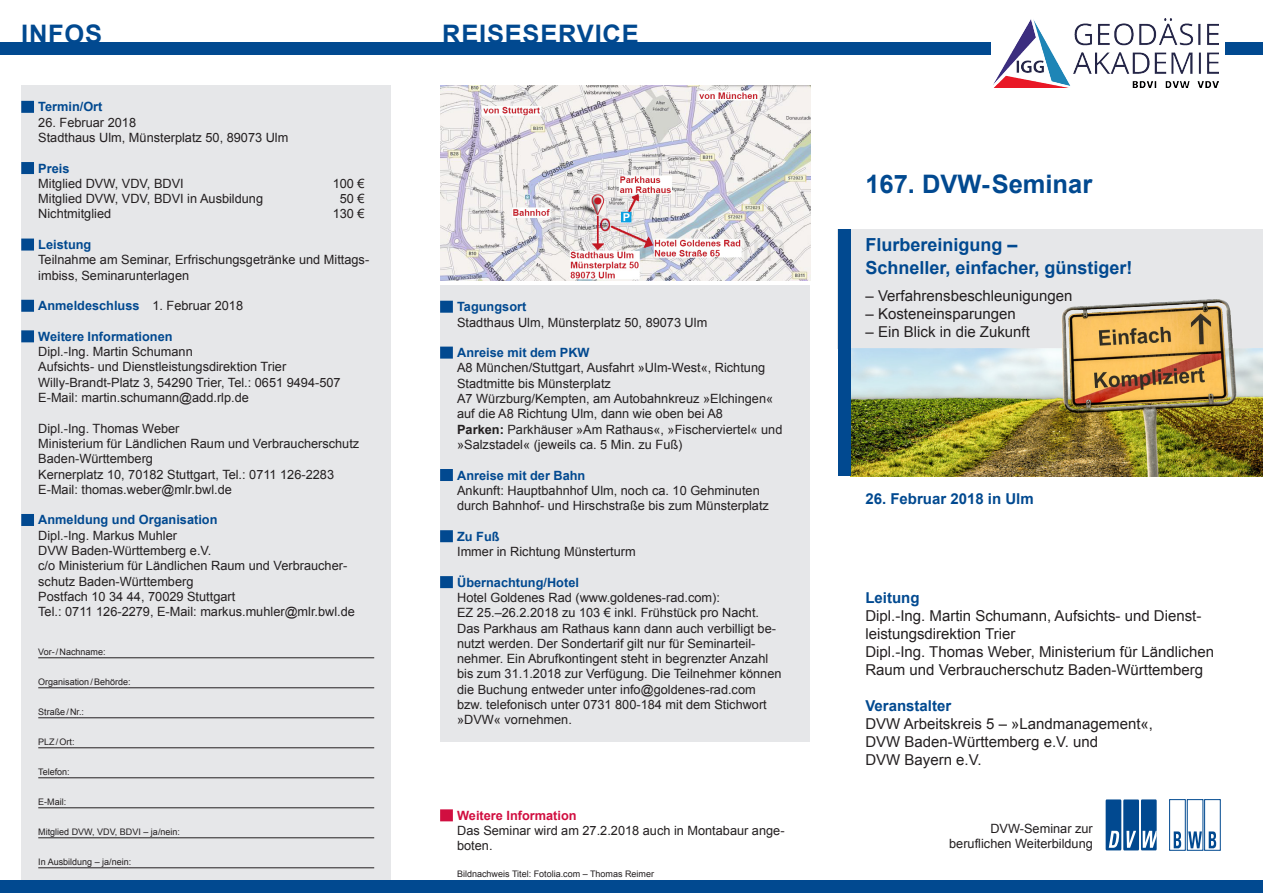
<style>
.page{position:relative;width:1263px;height:893px;background:#fff}
.page>*{position:absolute;margin:0;border:0;box-sizing:border-box;transform-origin:0 0}
._92_kolumne_1{font:700 25.5px "Arial";letter-spacing:.03em;color:#014990}
._01_cover_normal{font:700 25.5px "Arial";color:#014990}
.t1{font:700 18px/22.5px "Arial";color:#014990}
._36_aka_normal{font:15px/18px "Arial";color:#231f20}
._01_cover_normal-2{font:15px "Arial";color:#231f20}
._36_aka_normal-2{font:700 15px "Arial";color:#014990}
._36_aka_normal-3{font:12.75px/15.3px "Arial";color:#231f20}
._39_aka_headline_bol{font:700 12.75px "Arial";color:#014990}
._36_aka_normal_linie{font:9px "Arial";color:#231f20}
._36_aka_normal-4{font:9px "Arial";color:#231f20}
.s1{font-weight:400;color:#231f20}
.s2{font-weight:700}
.s3{font-weight:700;color:#d10e40}
.s4{font-weight:700;color:#014990}
</style>
<div class="page">
<div style="left:0;top:43px;width:1263px;height:12px;background:#014990"></div>
<div style="left:21px;top:85px;width:370px;height:804px;background:#e6e7e9"></div>
<div style="left:21px;top:101px;width:13px;height:12px;background:#014990"></div>
<div style="left:21px;top:162px;width:13px;height:12px;background:#014990"></div>
<div style="left:21px;top:239px;width:13px;height:12px;background:#014990"></div>
<div style="left:21px;top:300px;width:13px;height:12px;background:#014990"></div>
<div style="left:21px;top:330px;width:13px;height:12px;background:#014990"></div>
<div style="left:21px;top:514px;width:13px;height:12px;background:#014990"></div>
<hr style="left:38px;top:657px;width:336px;height:1px;background:#231f20">
<hr style="left:38px;top:687px;width:336px;height:1px;background:#231f20">
<hr style="left:38px;top:717px;width:336px;height:1px;background:#231f20">
<hr style="left:38px;top:747px;width:336px;height:1px;background:#231f20">
<hr style="left:38px;top:777px;width:336px;height:1px;background:#231f20">
<hr style="left:38px;top:807px;width:336px;height:1px;background:#231f20">
<hr style="left:38px;top:837px;width:336px;height:1px;background:#231f20">
<hr style="left:38px;top:867px;width:336px;height:1px;background:#231f20">
<div style="left:838px;top:230px;width:425px;height:119px;background:#e6e7e9"></div>
<div style="left:991px;top:17px;width:234px;height:72px;background:#fff"></div>
<img style="left:993px;top:19px;width:225px;height:69px">
<div style="left:1169px;top:799px;width:16px;height:51px;border:1px solid #014990"></div>
<div style="left:1187px;top:799px;width:16px;height:51px;border:1px solid #014990"></div>
<div style="left:1204px;top:799px;width:16px;height:51px;border:1px solid #014990"></div>
<svg style="left:1174px;top:831px;width:7px;height:17px"></svg>
<svg style="left:1188px;top:831px;width:14px;height:17px"></svg>
<svg style="left:1209px;top:831px;width:7px;height:17px"></svg>
<div style="left:1106px;top:799px;width:15px;height:51px;background:#014990"></div>
<div style="left:1123px;top:799px;width:16px;height:51px;background:#014990"></div>
<div style="left:1141px;top:799px;width:16px;height:51px;background:#014990"></div>
<svg style="left:1109px;top:831px;width:10px;height:17px"></svg>
<svg style="left:1126px;top:831px;width:10px;height:17px"></svg>
<svg style="left:1142px;top:831px;width:15px;height:17px"></svg>
<div style="left:440px;top:809px;width:13px;height:12px;background:#d10e40"></div>
<div style="left:440px;top:285px;width:370px;height:456px;background:#e6e7e9"></div>
<div style="left:440px;top:301px;width:13px;height:12px;background:#014990"></div>
<div style="left:440px;top:347px;width:13px;height:12px;background:#014990"></div>
<div style="left:440px;top:469px;width:13px;height:12px;background:#014990"></div>
<div style="left:440px;top:530px;width:13px;height:12px;background:#014990"></div>
<div style="left:440px;top:576px;width:13px;height:12px;background:#014990"></div>
<img style="left:440px;top:85px;width:370px;height:196px">
<img style="left:850px;top:289px;width:413px;height:187px">
<div style="left:838px;top:230px;width:12px;height:246px;background:#014990"></div>
<div style="left:0;top:880px;width:1263px;height:13px;background:#014990"></div>
<p class="_92_kolumne_1" style="left:21px;top:17px;width:82px">INFOS</p>
<p class="_92_kolumne_1" style="left:442px;top:17px;width:198px">REISESERVICE</p>
<p class="_39_aka_headline_bol" style="left:38px;top:98px;width:66px">Termin/Ort</p>
<p class="_36_aka_normal-3" style="left:38px;top:115px;width:99px">26. Februar 2018</p>
<p class="_36_aka_normal-3" style="left:38px;top:130px;width:252px">Stadthaus Ulm, Münsterplatz 50, 89073 Ulm</p>
<p class="_39_aka_headline_bol" style="left:38px;top:160px;width:33px">Preis</p>
<p class="_36_aka_normal-3" style="left:38px;top:176px;width:147px">Mitglied DVW, VDV, BDVI</p>
<p class="_36_aka_normal-3" style="left:333px;top:176px;width:33px">100 €</p>
<p class="_36_aka_normal-3" style="left:38px;top:191px;width:226px">Mitglied DVW, VDV, BDVI in Ausbildung</p>
<p class="_36_aka_normal-3" style="left:340px;top:191px;width:26px">50 €</p>
<p class="_36_aka_normal-3" style="left:38px;top:206px;width:74px">Nichtmitglied</p>
<p class="_36_aka_normal-3" style="left:333px;top:206px;width:33px">130 €</p>
<p class="_39_aka_headline_bol" style="left:38px;top:236px;width:55px">Leistung</p>
<p class="_36_aka_normal-3" style="left:38px;top:252px;width:332px">Teilnahme am Seminar, Erfrischungsgetränke und Mittags&shy;imbiss, Seminarunterlagen</p>
<p class="_39_aka_headline_bol" style="left:38px;top:297px;width:206px">Anmeldeschluss <span class="s1">1. Februar 2018</span></p>
<p class="_39_aka_headline_bol" style="left:38px;top:328px;width:136px">Weitere Informationen</p>
<p class="_36_aka_normal-3" style="left:38px;top:344px;width:156px">Dipl.-Ing. Martin Schumann</p>
<p class="_36_aka_normal-3" style="left:38px;top:359px;width:250px">Aufsichts- und Dienstleistungsdirektion Trier</p>
<p class="_36_aka_normal-3" style="left:38px;top:375px;width:304px">Willy-Brandt-Platz 3, 54290 Trier, Tel.: 0651 9494-507</p>
<p class="_36_aka_normal-3" style="left:38px;top:390px;width:212px">E-Mail: martin.schumann@add.rlp.de</p>
<p class="_36_aka_normal-3" style="left:38px;top:421px;width:143px">Dipl.-Ing. Thomas Weber</p>
<p class="_36_aka_normal-3" style="left:38px;top:436px;width:323px">Ministerium für Ländlichen Raum und Verbraucherschutz<br>Baden-Württemberg</p>
<p class="_36_aka_normal-3" style="left:38px;top:467px;width:297px">Kernerplatz 10, 70182 Stuttgart, Tel.: 0711 126-2283</p>
<p class="_36_aka_normal-3" style="left:38px;top:482px;width:195px">E-Mail: thomas.weber@mlr.bwl.de</p>
<p class="_39_aka_headline_bol" style="left:38px;top:511px;width:181px">Anmeldung und Organisation</p>
<p class="_36_aka_normal-3" style="left:38px;top:528px;width:140px">Dipl.-Ing. Markus Muhler</p>
<p class="_36_aka_normal-3" style="left:38px;top:543px;width:175px">DVW Baden-Württemberg e.V.</p>
<p class="_36_aka_normal-3" style="left:38px;top:558px;width:310px">c/o Ministerium für Ländlichen Raum und Verbraucher&shy;schutz Baden-Württemberg</p>
<p class="_36_aka_normal-3" style="left:38px;top:589px;width:199px">Postfach 10 34 44, 70029 Stuttgart</p>
<p class="_36_aka_normal-3" style="left:38px;top:604px;width:318px">Tel.: 0711 126-2279, E-Mail: markus.muhler@mlr.bwl.de</p>
<p class="_36_aka_normal_linie" style="left:38px;top:646px;width:69px">Vor- /Nachname:</p>
<p class="_36_aka_normal_linie" style="left:38px;top:676px;width:94px">Organisation/Behörde:</p>
<p class="_36_aka_normal_linie" style="left:38px;top:706px;width:47px">Straße/Nr.:</p>
<p class="_36_aka_normal_linie" style="left:38px;top:736px;width:38px">PLZ/Ort:</p>
<p class="_36_aka_normal_linie" style="left:38px;top:766px;width:33px">Telefon:</p>
<p class="_36_aka_normal_linie" style="left:38px;top:796px;width:29px">E-Mail:</p>
<p class="_36_aka_normal_linie" style="left:38px;top:826px;width:143px">Mitglied DVW, VDV, BDVI – ja/nein:</p>
<p class="_36_aka_normal_linie" style="left:38px;top:856px;width:95px">In Ausbildung – ja/nein:</p>
<p class="_39_aka_headline_bol" style="left:457px;top:298px;width:71px">Tagungsort</p>
<p class="_36_aka_normal-3" style="left:457px;top:314px;width:252px">Stadthaus Ulm, Münsterplatz 50, 89073 Ulm</p>
<p class="_39_aka_headline_bol" style="left:457px;top:344px;width:134px">Anreise mit dem PKW</p>
<p class="_36_aka_normal-3" style="left:457px;top:360px;width:310px">A8 München/Stuttgart, Ausfahrt »Ulm-West«, Richtung<br>Stadtmitte bis Münsterplatz</p>
<p class="_36_aka_normal-3" style="left:457px;top:391px;width:318px">A7 Würzburg/Kempten, am Autobahnkreuz »Elchingen« auf die A8 Richtung Ulm, dann wie oben bei A8</p>
<p class="_36_aka_normal-3" style="left:457px;top:422px;width:327px"><span class="s2">Parken:</span> Parkhäuser »Am Rathaus«, »Fischerviertel« und »Salzstadel« (jeweils ca. 5 Min. zu Fuß)</p>
<p class="_39_aka_headline_bol" style="left:457px;top:466px;width:130px">Anreise mit der Bahn</p>
<p class="_36_aka_normal-3" style="left:457px;top:483px;width:313px">Ankunft: Hauptbahnhof Ulm, noch ca. 10 Gehminuten durch Bahnhof- und Hirschstraße bis zum Münsterplatz</p>
<p class="_39_aka_headline_bol" style="left:457px;top:528px;width:44px">Zu Fuß</p>
<p class="_36_aka_normal-3" style="left:457px;top:544px;width:180px">Immer in Richtung Münsterturm</p>
<p class="_39_aka_headline_bol" style="left:457px;top:574px;width:123px">Übernachtung/Hotel</p>
<p class="_36_aka_normal-3" style="left:457px;top:590px;width:326px">Hotel Goldenes Rad (www.goldenes-rad.com):<br>EZ 25.–26.2.2018 zu 103 € inkl. Frühstück pro Nacht.<br>Das Parkhaus am Rathaus kann dann auch verbilligt be&shy;nutzt werden. Der Sondertarif gilt nur für Seminarteil&shy;nehmer. Ein Abrufkontingent steht in begrenzter Anzahl bis zum 31.1.2018 zur Verfügung. Die Teilnehmer können die Buchung entweder unter info@goldenes-rad.com bzw. telefonisch unter 0731 800-184 mit dem Stichwort »DVW« vornehmen.</p>
<p class="_36_aka_normal-3" style="left:457px;top:808px;width:329px"><span class="s3">Weitere Information<br></span>Das Seminar wird am 27.2.2018 auch in Montabaur ange&shy;boten.</p>
<p class="_36_aka_normal-4" style="left:457px;top:868px;width:198px">Bildnachweis Titel: Fotolia.com – Thomas Reimer</p>
<p class="_01_cover_normal" style="left:865px;top:167px;width:228px">167. DVW- Seminar</p>
<p class="t1" style="left:865px;top:234px;width:269px">Flurbereinigung –<br>Schneller, einfacher, günstiger!</p>
<p class="_01_cover_normal-2" style="left:865px;top:286px;width:209px">– Verfahrensbeschleunigungen</p>
<p class="_01_cover_normal-2" style="left:865px;top:304px;width:152px">– Kosteneinsparungen</p>
<p class="_01_cover_normal-2" style="left:865px;top:322px;width:166px">– Ein Blick in die Zukunft</p>
<p class="_36_aka_normal-2" style="left:865px;top:489px;width:170px">26. Februar 2018 in Ulm</p>
<p class="_36_aka_normal" style="left:865px;top:589px;width:350px"><span class="s4">Leitung<br></span>Dipl.-Ing. Martin Schumann, Aufsichts- und Dienst&shy;leistungsdirektion Trier<br>Dipl.-Ing. Thomas Weber, Ministerium für Ländlichen Raum und Verbraucherschutz Baden-Württemberg</p>
<p class="_36_aka_normal" style="left:865px;top:697px;width:289px"><span class="s4">Veranstalter<br></span>DVW Arbeitskreis 5 – »Landmanagement«,<br>DVW Baden-Württemberg e.V. und<br>DVW Bayern e.V.</p>
<p class="_36_aka_normal-3" style="left:949px;top:821px;width:145px;text-align:right">DVW-Seminar zur beruflichen Weiterbildung</p>
</div>
